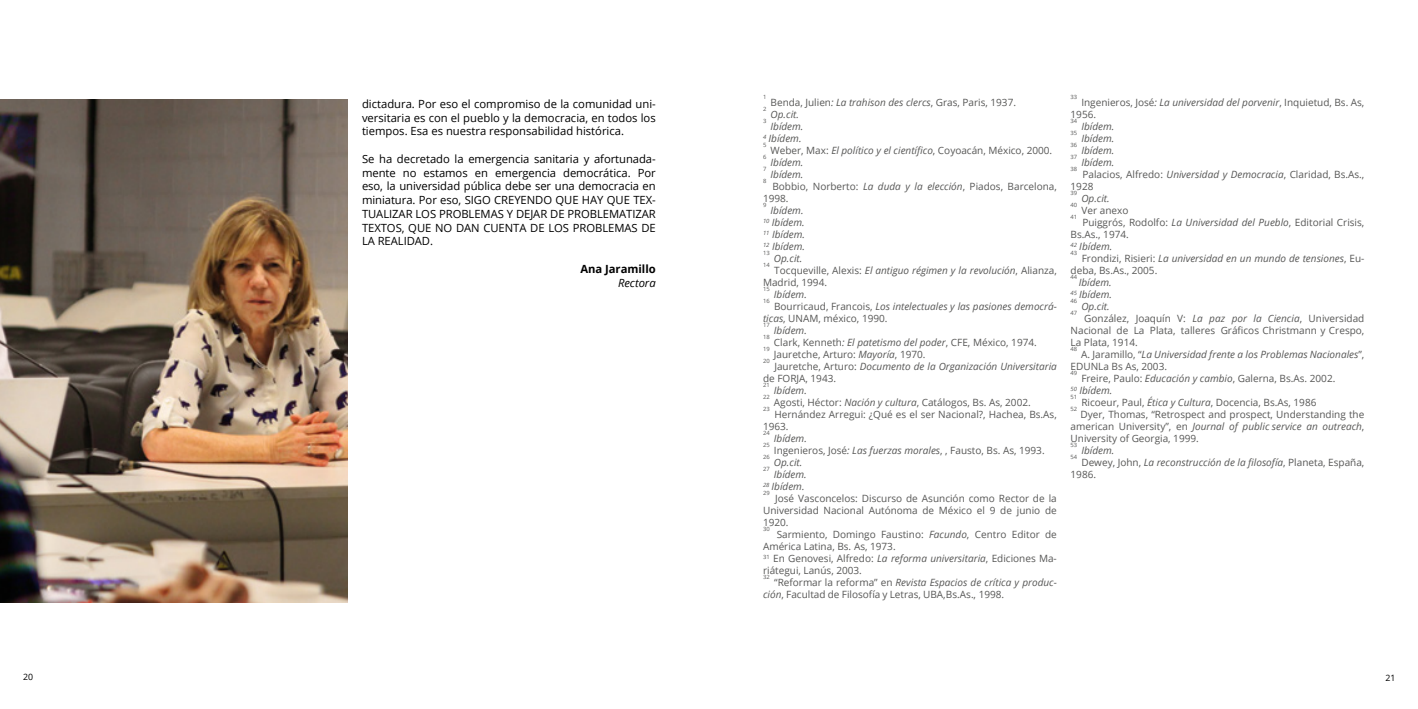
<style>
.page{position:relative;width:1418px;height:709px;background:#fff}
.page>*{position:absolute;margin:0;border:0;box-sizing:border-box;transform-origin:0 0}
.t1{font:11.25px/13.8px "Open Sans";letter-spacing:-.005em;color:#000;text-align:justify}
.t2{font:700 11.25px "Open Sans";color:#000}
.t3{font:italic 11.25px "Open Sans";color:#000}
.t4{font:10px/12px "Open Sans";color:#575756}
.t5{font:italic 10px/12px "Open Sans";color:#575756}
.t6{font:8.75px "Open Sans";color:#000}
.t7{font:5.88px "Open Sans";color:#575756}
.s1{font-style:italic}
.s2{font-style:normal}
</style>
<div class="page">
<img style="left:0;top:99px;width:347px;height:503px">
<p class="t1" style="left:362px;top:97px;width:295px">dictadura. Por eso el compromiso de la comunidad uni&shy;versitaria es con el pueblo y la democracia, en todos los tiempos. Esa es nuestra responsabilidad histórica.</p>
<p class="t1" style="left:362px;top:152px;width:295px">Se ha decretado la emergencia sanitaria y afortunada&shy;mente no estamos en emergencia democrática. Por eso, la universidad pública debe ser una democracia en miniatura. Por eso, SIGO CREYENDO QUE HAY QUE TEX-TUALIZAR LOS PROBLEMAS Y DEJAR DE PROBLEMATIZAR TEXTOS, QUE NO DAN CUENTA DE LOS PROBLEMAS DE LA REALIDAD.</p>
<p class="t2" style="left:580px;top:261px;width:77px">Ana Jaramillo</p>
<p class="t3" style="left:618px;top:275px;width:39px">Rectora</p>
<p class="t7" style="left:763px;top:93px;width:5px">1</p>
<p class="t4" style="left:770px;top:96px;width:247px">Benda, Julien<span class="s1">: La trahison des clercs</span>, Gras, Paris, 1937.</p>
<p class="t7" style="left:763px;top:105px;width:5px">2</p>
<p class="t5" style="left:770px;top:108px;width:30px">Op.cit.</p>
<p class="t7" style="left:763px;top:117px;width:5px">3</p>
<p class="t5" style="left:763px;top:120px;width:42px;text-align:right">Ibídem.<br><sup>4</sup> Ibídem.</p>
<p class="t7" style="left:763px;top:141px;width:5px">5</p>
<p class="t4" style="left:770px;top:144px;width:283px">Weber, Max: <span class="s1">El político y el científico</span>, Coyoacán, México, 2000.</p>
<p class="t7" style="left:763px;top:153px;width:5px">6</p>
<p class="t5" style="left:770px;top:156px;width:34px">Ibídem.</p>
<p class="t7" style="left:763px;top:165px;width:5px">7</p>
<p class="t5" style="left:770px;top:168px;width:34px">Ibídem.</p>
<p class="t7" style="left:763px;top:177px;width:5px">8</p>
<p class="t4" style="left:763px;top:180px;width:295px;text-indent:9px">Bobbio, Norberto: <span class="s1">La duda y la elección</span>, Piados, Barcelona,<br>1998.</p>
<p class="t7" style="left:763px;top:201px;width:5px">9</p>
<p class="t5" style="left:763px;top:204px;width:44px;text-indent:8px">Ibídem.<br><sup>10</sup> Ibídem.<br><sup>11</sup> Ibídem.<br><sup>12</sup> Ibídem.</p>
<p class="t7" style="left:763px;top:249px;width:8px">13</p>
<p class="t5" style="left:774px;top:252px;width:30px">Op.cit.</p>
<p class="t7" style="left:763px;top:261px;width:8px">14</p>
<p class="t4" style="left:763px;top:264px;width:295px;text-indent:11px">Tocqueville, Alexis: <span class="s1">El antiguo régimen y la revolución</span>, Alianza,<br>Madrid, 1994.</p>
<p class="t7" style="left:763px;top:285px;width:8px">15</p>
<p class="t5" style="left:774px;top:288px;width:34px">Ibídem.</p>
<p class="t7" style="left:763px;top:297px;width:8px">16</p>
<p class="t5" style="left:763px;top:300px;width:295px;text-indent:11px"><span class="s2">Bourricaud, Francois,</span> Los intelectuales y las pasiones democrá&shy;ticas<span class="s2">, UNAM, méxico, 1990.</span></p>
<p class="t7" style="left:763px;top:321px;width:8px">17</p>
<p class="t5" style="left:774px;top:324px;width:34px">Ibídem.</p>
<p class="t7" style="left:763px;top:333px;width:8px">18</p>
<p class="t4" style="left:774px;top:336px;width:264px">Clark, Kenneth<span class="s1">: El patetismo del poder</span>, CFE, México, 1974.</p>
<p class="t7" style="left:763px;top:345px;width:8px">19</p>
<p class="t4" style="left:774px;top:348px;width:153px">Jauretche, Arturo: <span class="s1">Mayoría</span>, 1970.</p>
<p class="t7" style="left:763px;top:357px;width:8px">20</p>
<p class="t5" style="left:763px;top:360px;width:295px;text-indent:11px"><span class="s2">Jauretche, Arturo:</span> Documento de la Organización Universitaria <span class="s2">de FORJA, 1943.</span></p>
<p class="t7" style="left:763px;top:381px;width:8px">21</p>
<p class="t5" style="left:774px;top:384px;width:34px">Ibídem.</p>
<p class="t7" style="left:763px;top:393px;width:8px">22</p>
<p class="t4" style="left:774px;top:396px;width:258px">Agosti, Héctor: <span class="s1">Nación y cultura</span>, Catálogos, Bs. As, 2002.</p>
<p class="t7" style="left:763px;top:405px;width:8px">23</p>
<p class="t4" style="left:763px;top:408px;width:295px;text-indent:11px">Hernández Arregui: ¿Qué es el ser Nacional?, Hachea, Bs.As,<br>1963.</p>
<p class="t7" style="left:763px;top:429px;width:8px">24</p>
<p class="t5" style="left:774px;top:432px;width:34px">Ibídem.</p>
<p class="t7" style="left:763px;top:441px;width:8px">25</p>
<p class="t4" style="left:774px;top:444px;width:272px">Ingenieros, José<span class="s1">: Las fuerzas morales</span>, , Fausto, Bs. As, 1993.</p>
<p class="t7" style="left:763px;top:453px;width:8px">26</p>
<p class="t5" style="left:774px;top:456px;width:30px">Op.cit.</p>
<p class="t7" style="left:763px;top:465px;width:8px">27</p>
<p class="t5" style="left:763px;top:468px;width:45px;text-align:right">Ibídem.<br><sup>28</sup> Ibídem.</p>
<p class="t7" style="left:763px;top:489px;width:8px">29</p>
<p class="t4" style="left:763px;top:492px;width:295px;text-align:justify;text-indent:12px">José Vasconcelos: Discurso de Asunción como Rector de la Universidad Nacional Autónoma de México el 9 de junio de 1920.</p>
<p class="t7" style="left:763px;top:525px;width:8px">30</p>
<p class="t4" style="left:763px;top:528px;width:295px;text-indent:14px">Sarmiento, Domingo Faustino: <span class="s1">Facundo</span>, Centro Editor de América Latina, Bs. As, 1973.<br><sup>31</sup> En Genovesi, Alfredo: <span class="s1">La reforma universitaria</span>, Ediciones Ma&shy;riátegui, Lanús, 2003.</p>
<p class="t7" style="left:763px;top:573px;width:8px">32</p>
<p class="t4" style="left:763px;top:576px;width:295px;text-indent:11px">“Reformar la reforma” en <span class="s1">Revista Espacios de crítica y produc&shy;ción</span>, Facultad de Filosofía y Letras, UBA, Bs.As., 1998.</p>
<p class="t7" style="left:1070px;top:93px;width:8px">33</p>
<p class="t4" style="left:1070px;top:96px;width:295px;text-indent:11px">Ingenieros, José<span class="s1">: La universidad del porvenir</span>, Inquietud, Bs. As,<br>1956.</p>
<p class="t7" style="left:1070px;top:117px;width:8px">34</p>
<p class="t5" style="left:1081px;top:120px;width:34px">Ibídem.</p>
<p class="t7" style="left:1070px;top:129px;width:8px">35</p>
<p class="t5" style="left:1081px;top:132px;width:34px">Ibídem.</p>
<p class="t7" style="left:1070px;top:141px;width:8px">36</p>
<p class="t5" style="left:1081px;top:144px;width:34px">Ibídem.</p>
<p class="t7" style="left:1070px;top:153px;width:8px">37</p>
<p class="t5" style="left:1081px;top:156px;width:34px">Ibídem.</p>
<p class="t7" style="left:1070px;top:165px;width:8px">38</p>
<p class="t4" style="left:1070px;top:168px;width:295px;text-indent:12px">Palacios, Alfredo: <span class="s1">Universidad y Democracia</span>, Claridad, Bs.As.,<br>1928</p>
<p class="t7" style="left:1070px;top:189px;width:8px">39</p>
<p class="t5" style="left:1081px;top:192px;width:30px">Op.cit.</p>
<p class="t7" style="left:1070px;top:201px;width:8px">40</p>
<p class="t4" style="left:1081px;top:204px;width:48px">Ver anexo</p>
<p class="t7" style="left:1070px;top:213px;width:8px">41</p>
<p class="t4" style="left:1070px;top:216px;width:295px;text-indent:12px">Puiggrós, Rodolfo: <span class="s1">La Universidad del Pueblo</span>, Editorial Crisis,<br>Bs.As., 1974.<br><sup>42</sup> <span class="s1">Ibídem.</span></p>
<p class="t7" style="left:1070px;top:249px;width:8px">43</p>
<p class="t4" style="left:1070px;top:252px;width:295px;text-indent:11px">Frondizi, Risieri: <span class="s1">La universidad en un mundo de tensiones</span>, Eu&shy;deba, Bs.As., 2005.</p>
<p class="t7" style="left:1070px;top:273px;width:8px">44</p>
<p class="t5" style="left:1070px;top:276px;width:43px;text-align:right">Ibídem.<br><sup>45</sup> Ibídem.</p>
<p class="t7" style="left:1070px;top:297px;width:8px">46</p>
<p class="t5" style="left:1081px;top:300px;width:30px">Op.cit.</p>
<p class="t7" style="left:1070px;top:309px;width:8px">47</p>
<p class="t4" style="left:1070px;top:312px;width:295px;text-align:justify;text-indent:14px">González, Joaquín V: <span class="s1">La paz por la Ciencia</span>, Universidad Nacional de La Plata, talleres Gráficos Christmann y Crespo, La Plata, 1914.</p>
<p class="t7" style="left:1070px;top:345px;width:8px">48</p>
<p class="t5" style="left:1070px;top:348px;width:295px;text-indent:11px"><span class="s2">A. Jaramillo, “</span>La Universidad frente a los Problemas Nacionales<span class="s2">”,<br>EDUNLa Bs As, 2003.</span></p>
<p class="t7" style="left:1070px;top:369px;width:8px">49</p>
<p class="t4" style="left:1070px;top:372px;width:266px;text-indent:11px">Freire, Paulo: <span class="s1">Educación y cambio</span>, Galerna, Bs.As. 2002.<br><sup>50</sup> <span class="s1">Ibídem.</span></p>
<p class="t7" style="left:1070px;top:393px;width:8px">51</p>
<p class="t4" style="left:1081px;top:396px;width:236px">Ricoeur, Paul, <span class="s1">Ética y Cultura</span>, Docencia, Bs.As, 1986</p>
<p class="t7" style="left:1070px;top:405px;width:8px">52</p>
<p class="t4" style="left:1070px;top:408px;width:295px;text-align:justify;text-indent:10px">Dyer, Thomas, “Retrospect and prospect, Understanding the american University”, en <span class="s1">Journal of public service an outreach</span>, University of Georgia, 1999.</p>
<p class="t7" style="left:1070px;top:441px;width:8px">53</p>
<p class="t5" style="left:1081px;top:444px;width:34px">Ibídem.</p>
<p class="t7" style="left:1070px;top:453px;width:8px">54</p>
<p class="t4" style="left:1070px;top:456px;width:295px;text-indent:11px">Dewey, John, <span class="s1">La reconstrucción de la filosofía</span>, Planeta, España,<br>1986.</p>
<p class="t6" style="left:23px;top:671px;width:12px">20</p>
<p class="t6" style="left:1385px;top:671px;width:12px">21</p>
</div>
